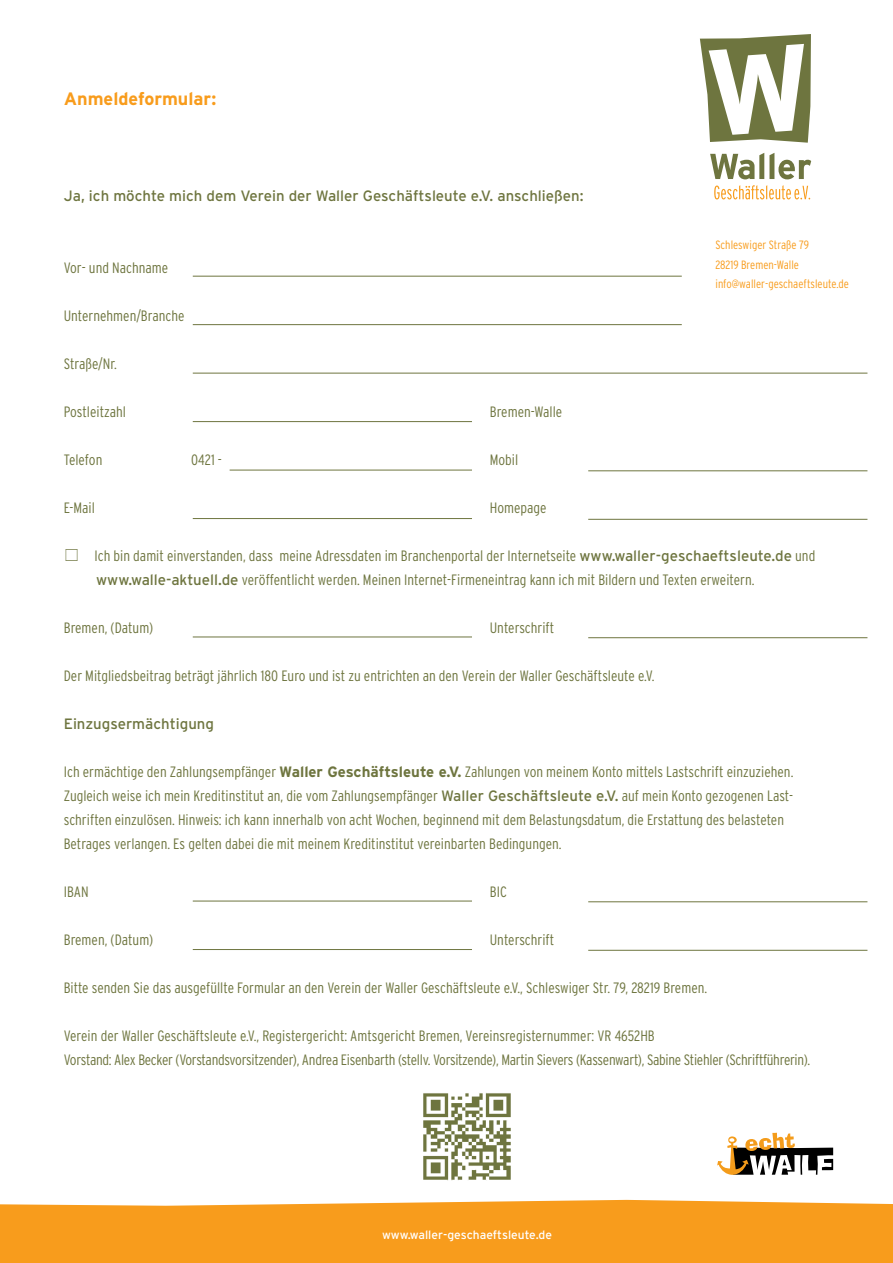
<style>
.page{position:relative;width:893px;height:1263px;background:#fff}
.page>*{position:absolute;margin:0;border:0;box-sizing:border-box;transform-origin:0 0}
.t1{font:700 18px "Interstate";color:#f89c1c}
.t2{font:300 condensed 15px/24px "Interstate";color:#6e753f}
.t3{font:300 condensed 15px/24px "Interstate";letter-spacing:-.02em;color:#6e753f}
.t4{font:15px "Interstate";color:#6e753f}
.t5{font:300 condensed 12px/19.5px "Interstate";color:#f89c1c}
.t6{font:12px "Interstate";color:#fff}
.s1{font-weight:400;font-stretch:normal}
.s2{font-weight:700;font-stretch:normal}
</style>
<div class="page">
<svg style="left:700px;top:34px;width:111px;height:109px"></svg>
<svg style="left:710px;top:153px;width:101px;height:26px"></svg>
<svg style="left:714px;top:185px;width:96px;height:14px"></svg>
<div style="left:0;top:1200px;width:893px;height:63px;background:#f89c1c"></div>
<svg style="left:717px;top:1133px;width:116px;height:42px"></svg>
<hr style="left:193px;top:276px;width:489px;height:1px;background:#6e753f">
<hr style="left:193px;top:324px;width:489px;height:1px;background:#6e753f">
<hr style="left:193px;top:373px;width:674px;height:1px;background:#6e753f">
<hr style="left:193px;top:421px;width:279px;height:1px;background:#6e753f">
<hr style="left:230px;top:470px;width:242px;height:1px;background:#6e753f">
<hr style="left:193px;top:518px;width:279px;height:1px;background:#6e753f">
<hr style="left:193px;top:901px;width:279px;height:1px;background:#6e753f">
<hr style="left:193px;top:637px;width:279px;height:1px;background:#6e753f">
<hr style="left:193px;top:949px;width:279px;height:1px;background:#6e753f">
<hr style="left:588px;top:470px;width:279px;height:1px;background:#6e753f">
<hr style="left:588px;top:519px;width:279px;height:1px;background:#6e753f">
<hr style="left:588px;top:901px;width:279px;height:1px;background:#6e753f">
<hr style="left:588px;top:637px;width:279px;height:1px;background:#6e753f">
<hr style="left:588px;top:950px;width:279px;height:1px;background:#6e753f">
<img style="left:423px;top:1092px;width:88px;height:89px">
<p class="t1" style="left:64px;top:88px;width:154px">Anmeldeformular:</p>
<p class="t4" style="left:64px;top:187px;width:521px">Ja, ich möchte mich dem Verein der Waller Geschäftsleute e.V. anschließen:</p>
<p class="t5" style="left:715px;top:235px;width:135px">Schleswiger Straße 79<br>28219 Bremen-Walle info@waller-geschaeftsleute.de</p>
<p class="t2" style="left:64px;top:256px;width:106px">Vor- und Nachname</p>
<p class="t2" style="left:64px;top:304px;width:122px">Unternehmen/Branche</p>
<p class="t2" style="left:64px;top:352px;width:55px">Straße/Nr.</p>
<p class="t2" style="left:64px;top:400px;width:64px">Postleitzahl</p>
<p class="t2" style="left:490px;top:400px;width:74px">Bremen-Walle</p>
<p class="t2" style="left:64px;top:448px;width:40px">Telefon</p>
<p class="t2" style="left:191px;top:448px;width:32px">0421 -</p>
<p class="t2" style="left:490px;top:448px;width:30px">Mobil</p>
<p class="t2" style="left:64px;top:496px;width:33px">E-Mail</p>
<p class="t2" style="left:490px;top:496px;width:58px">Homepage</p>
<p class="t2" style="left:95px;top:544px;width:722px">Ich bin damit einverstanden, dass meine Adressdaten im Branchenportal der Internetseite <span class="s1">www.waller-geschaeftsleute.de</span> und <span class="s1">www.walle-aktuell.de</span> veröffentlicht werden. Meinen Internet-Firmeneintrag kann ich mit Bildern und Texten erweitern.</p>
<p class="t2" style="left:64px;top:616px;width:91px">Bremen, (Datum)</p>
<p class="t2" style="left:490px;top:616px;width:66px">Unterschrift</p>
<p class="t2" style="left:64px;top:664px;width:592px">Der Mitgliedsbeitrag beträgt jährlich 180 Euro und ist zu entrichten an den Verein der Waller Geschäftsleute e.V.</p>
<p class="t4" style="left:64px;top:715px;width:152px">Einzugsermächtigung</p>
<p class="t2" style="left:64px;top:760px;width:731px">Ich ermächtige den Zahlungsempfänger <span class="s2">Waller Geschäftsleute e.V.</span> Zahlungen von meinem Konto mittels Lastschrift einzuziehen.<br>Zugleich weise ich mein Kreditinstitut an, die vom Zahlungsempfänger <span class="s1">Waller Geschäftsleute e.V.</span> auf mein Konto gezogenen Last&shy;schriften einzulösen. Hinweis: ich kann innerhalb von acht Wochen, beginnend mit dem Belastungsdatum, die Erstattung des belasteten Betrages verlangen. Es gelten dabei die mit meinem Kreditinstitut vereinbarten Bedingungen.</p>
<p class="t2" style="left:64px;top:880px;width:26px">IBAN</p>
<p class="t2" style="left:490px;top:880px;width:18px">BIC</p>
<p class="t2" style="left:64px;top:928px;width:91px">Bremen, (Datum)</p>
<p class="t2" style="left:490px;top:928px;width:66px">Unterschrift</p>
<p class="t2" style="left:64px;top:976px;width:645px">Bitte senden Sie das ausgefüllte Formular an den Verein der Waller Geschäftsleute e.V., Schleswiger Str. 79, 28219 Bremen.</p>
<p class="t3" style="left:64px;top:1024px;width:748px">Verein der Waller Geschäftsleute e.V., Registergericht: Amtsgericht Bremen, Vereinsregisternummer: VR 4652HB<br>Vorstand: Alex Becker (Vorstandsvorsitzender), Andrea Eisenbarth (stellv. Vorsitzende), Martin Sievers (Kassenwart), Sabine Stiehler (Schriftführerin).</p>
<p class="t6" style="left:382px;top:1227px;width:172px">www.waller-geschaeftsleute.de</p>
</div>
